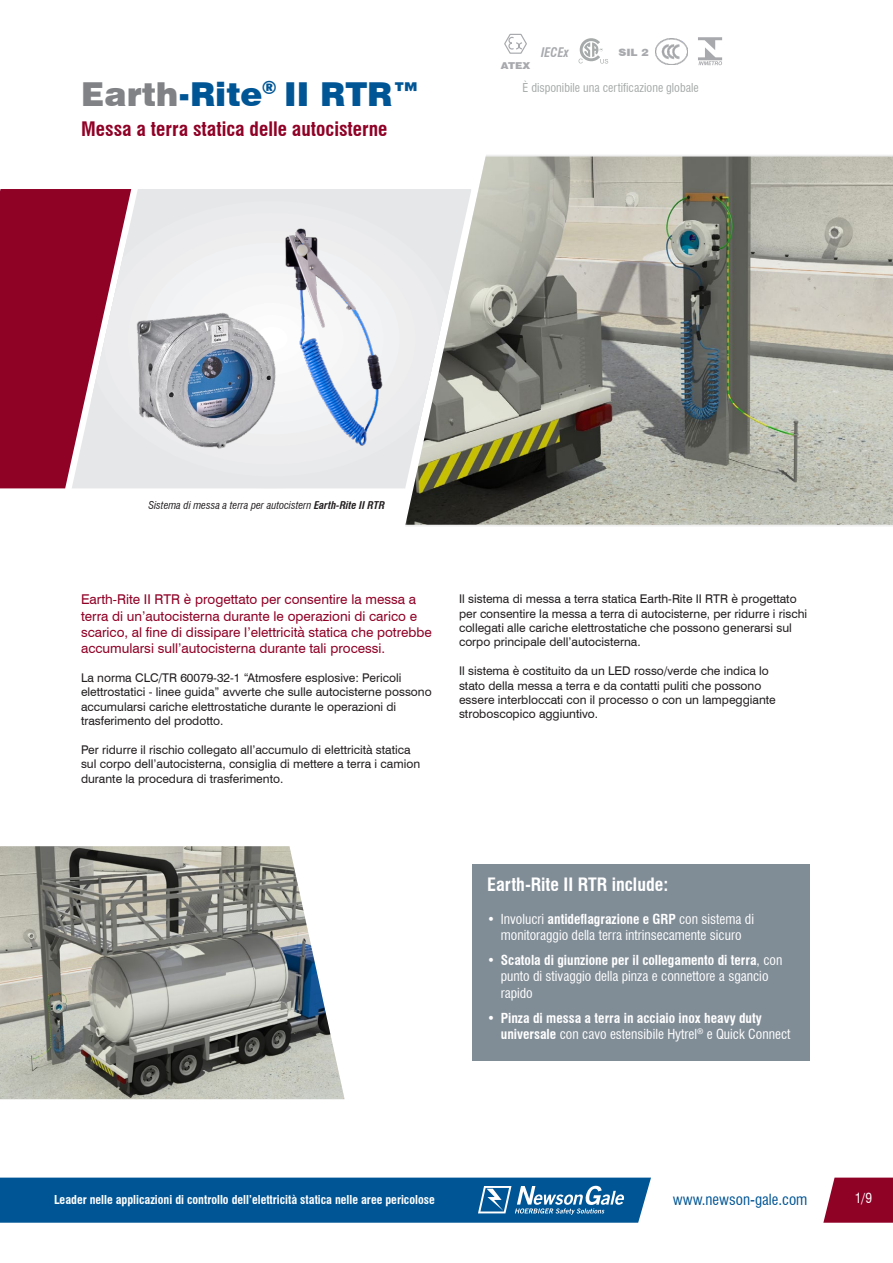
<style>
.page{position:relative;width:893px;height:1263px;background:#fff}
.page>*{position:absolute;margin:0;border:0;box-sizing:border-box;transform-origin:0 0}
.t1{font:900 33px "Swiss 721 BT";color:#005595}
.t2{font:700 condensed 19.5px "Swiss 721 BT";color:#900126}
.t3{font:700 condensed 18px "Swiss 721 BT";color:#fff}
.t4{font:900 18px "Swiss 721 BT";color:#005595}
.t5{font:condensed 15px "Swiss 721 BT";color:#005595}
.t6{font:13.5px/16.2px "Swiss 721 BT";color:#900126}
.t7{font:condensed 13.5px/16.2px "Swiss 721 BT";color:#fff;text-align:center}
.t8{font:700 condensed 13.5px/16.2px "Swiss 721 BT";color:#fff}
.t9{font:italic 700 condensed 12.9px "Swiss 721 BT";color:#a8a9ad;scale:.96 1}
.t10{font:12px/14.4px "Swiss 721 BT";color:#231f20}
.t11{font:700 condensed 12px "Swiss 721 BT";color:#fff}
.t12{font:condensed 12px "Swiss 721 BT";color:#a7aaaa}
.t13{font:italic condensed 10.5px "Swiss 721 BT";color:#231f20}
.t14{font:900 10.05px "Swiss 721 BT";color:#a8a9ad;scale:1.11 1}
.t15{font:900 9.45px "Swiss 721 BT";color:#a8a9ad;scale:1.11 1}
.s1{color:#808285}
.s2{font-weight:700}
.s3{font-weight:400}
.s4{font-family:"Source Han Sans CN";font-weight:400;font-stretch:normal}
</style>
<div class="page">
<svg style="left:823px;top:1177px;width:70px;height:46px;background:#9b1b3c"></svg>
<svg style="left:0;top:1177px;width:651px;height:46px;background:#11609c"></svg>
<div style="left:131px;top:189px;width:274px;height:299px;background:#e6e7e9"></div>
<div style="left:131px;top:195px;width:274px;height:287px;background:#e6e7e9"></div>
<div style="left:131px;top:201px;width:274px;height:275px;background:#e6e7e9"></div>
<div style="left:131px;top:207px;width:274px;height:263px;background:#e6e7e9"></div>
<svg style="left:131px;top:213px;width:274px;height:251px;fill:#ececee"></svg>
<svg style="left:0;top:189px;width:131px;height:299px;background:#a63b57"></svg>
<img style="left:405px;top:157px;width:488px;height:368px">
<svg style="left:698px;top:37px;width:25px;height:28px"></svg>
<img style="left:130px;top:304px;width:121px;height:155px">
<img style="left:251px;top:216px;width:163px;height:243px">
<img style="left:0;top:846px;width:345px;height:253px">
<div style="left:472px;top:864px;width:338px;height:196px;background:#808c96"></div>
<svg style="left:504px;top:33px;width:23px;height:21px"></svg>
<svg style="left:579px;top:38px;width:29px;height:26px"></svg>
<img style="left:655px;top:39px;width:32px;height:25px">
<p class="t4" style="left:262px;top:77px;width:16px">®</p>
<p class="t2" style="left:81px;top:118px;width:308px">Messa a terra statica delle autocisterne</p>
<p class="t1" style="left:81px;top:74px;width:340px"><span class="s1">Earth</span>-Rite II RTR™</p>
<p class="t15" style="left:501px;top:60px;width:28px">ATEX</p>
<p class="t9" style="left:541px;top:45px;width:30px">IECEx</p>
<p class="t14" style="left:618px;top:47px;width:29px">SIL 2</p>
<p class="t12" style="left:522px;top:81px;width:178px">È disponibile una certificazione globale</p>
<p class="t13" style="left:148px;top:499px;width:238px">Sistema di messa a terra per autocistern <span class="s2">Earth-Rite II RTR</span></p>
<p class="t6" style="left:81px;top:591px;width:352px">Earth-Rite II RTR è progettato per consentire la messa a terra di un’autocisterna durante le operazioni di carico e scarico, al fine di dissipare l’elettricità statica che potrebbe accumularsi sull’autocisterna durante tali processi.</p>
<p class="t10" style="left:81px;top:670px;width:352px">La norma CLC/TR 60079-32-1 “Atmosfere esplosive: Pericoli elettrostatici - linee guida” avverte che sulle autocisterne possono accumularsi cariche elettrostatiche durante le operazioni di trasferimento del prodotto.</p>
<p class="t10" style="left:81px;top:742px;width:341px">Per ridurre il rischio collegato all’accumulo di elettricità statica sul corpo dell’autocisterna, consiglia di mettere a terra i camion durante la procedura di trasferimento.</p>
<p class="t10" style="left:459px;top:591px;width:350px">Il sistema di messa a terra statica Earth-Rite II RTR è progettato per consentire la messa a terra di autocisterne, per ridurre i rischi collegati alle cariche elettrostatiche che possono generarsi sul corpo principale dell’autocisterna.</p>
<p class="t10" style="left:459px;top:663px;width:318px">Il sistema è costituito da un LED rosso/verde che indica lo stato della messa a terra e da contatti puliti che possono essere interbloccati con il processo o con un lampeggiante stroboscopico aggiuntivo.</p>
<p class="t3" style="left:487px;top:874px;width:182px">Earth-Rite II RTR include:</p>
<p class="t7" style="left:487px;top:911px;width:268px">• Involucri <span class="s2">antideflagrazione e GRP</span> con sistema di monitoraggio della terra intrinsecamente sicuro</p>
<p class="t7" style="left:501px;top:952px;width:283px;text-align:left;text-indent:-14px"><span class="s2">• Scatola di giunzione per il collegamento di terra</span>, con punto di stivaggio della pinza e connettore a sgancio rapido</p>
<p class="t8" style="left:501px;top:1010px;width:291px;text-indent:-14px">• Pinza di messa a terra in acciaio inox heavy duty universale <span class="s3">con cavo estensibile Hytrel</span><span class="s4">®</span> <span class="s3">e Quick Connect</span></p>
<p class="t11" style="left:54px;top:1192px;width:382px">Leader nelle applicazioni di controllo dell’elettricità statica nelle aree pericolose</p>
<p class="t5" style="left:673px;top:1190px;width:136px">www.newson-gale.com</p>
<p class="t7" style="left:855px;top:1190px;width:19px">1/9</p>
</div>
